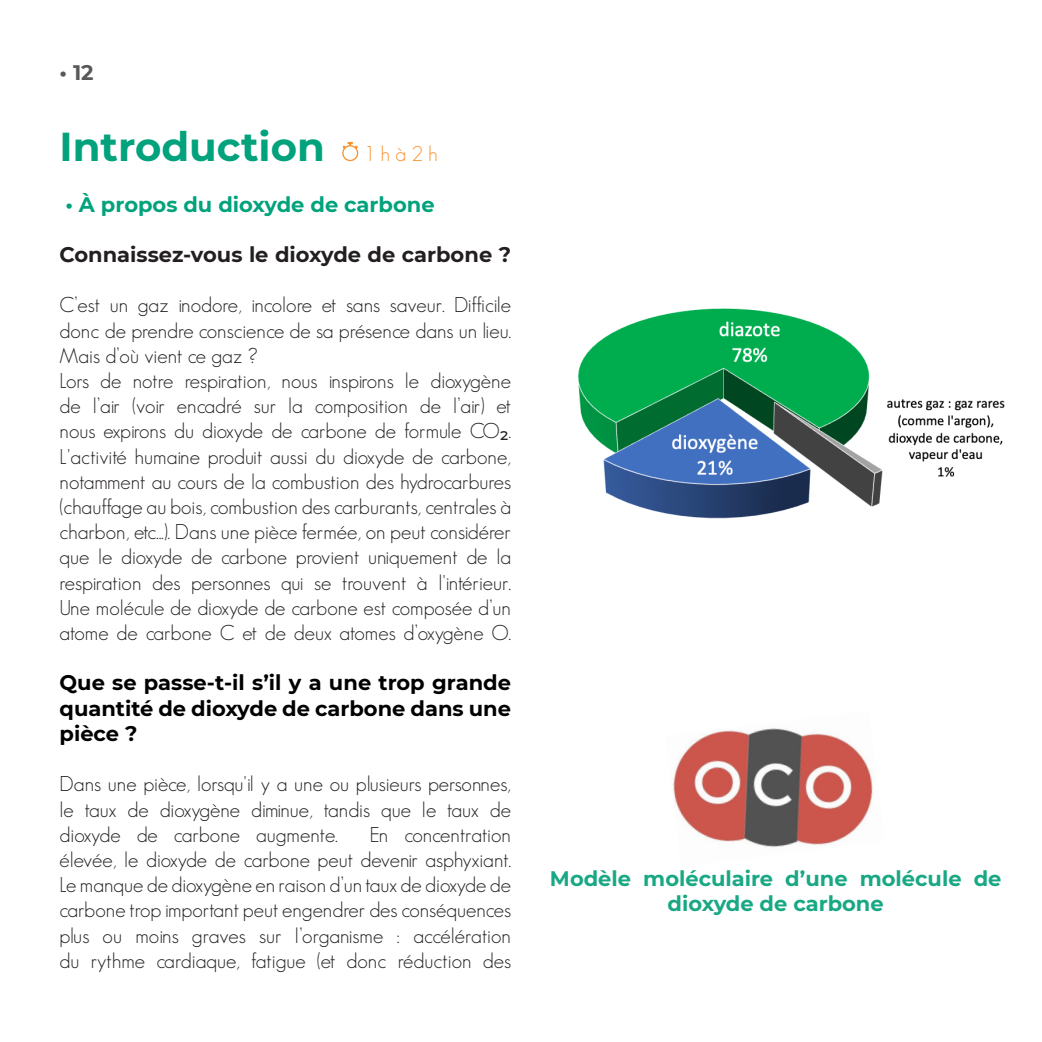
<style>
.page{position:relative;width:1042px;height:1042px;background:#fff}
.page>*{position:absolute;margin:0;border:0;box-sizing:border-box;transform-origin:0 0}
.t1{font:700 40.25px "Montserrat";color:#01a27c}
.t2{font:300 21px/25.2px "Geosans";color:#231f20;text-align:justify}
.t3{font:700 21px/25.2px "Montserrat";color:#000001;text-align:justify}
.t4{font:700 21px/25.2px "Montserrat";color:#18a884;text-align:center}
.t5{font:700 21px "Montserrat";color:#231f20}
.t6{font:700 21px "Montserrat";color:#01a27c}
.t7{font:700 21px "Montserrat";color:#57585a}
.s1{font-family:"Geosans";font-weight:300;font-size:21px;color:#f7932c}
.s2{font-family:"Montserrat";font-weight:500}
</style>
<div class="page">
<svg style="left:342px;top:142px;width:16px;height:19px"></svg>
<img style="left:578px;top:308px;width:427px;height:211px">
<img style="left:673px;top:728px;width:200px;height:119px">
<p class="t7" style="left:60px;top:57px;width:36px">• 12</p>
<p class="t1" style="left:60px;top:118px;width:380px">Introduction <span class="s1">1 h à 2 h</span></p>
<p class="t6" style="left:65px;top:189px;width:371px">• À propos du dioxyde de carbone</p>
<p class="t5" style="left:60px;top:239px;width:453px">Connaissez-vous le dioxyde de carbone ?</p>
<p class="t2" style="left:60px;top:292px;width:453px">C’est un gaz inodore, incolore et sans saveur. Difficile donc de prendre conscience de sa présence dans un lieu.</p>
<p class="t2" style="left:60px;top:343px;width:200px">Mais d’où vient ce gaz ?</p>
<p class="t2" style="left:60px;top:368px;width:453px">Lors de notre respiration, nous inspirons le dioxygène de l’air (voir encadré sur la composition de l’air) et nous expirons du dioxyde de carbone de formule CO<span class="s2">2</span>.</p>
<p class="t2" style="left:60px;top:444px;width:453px">L'activité humaine produit aussi du dioxyde de carbone, notamment au cours de la combustion des hydrocarbures (chauffage au bois, combustion des carburants, centrales à charbon, etc...). Dans une pièce fermée, on peut considérer que le dioxyde de carbone provient uniquement de la respiration des personnes qui se trouvent à l'intérieur.</p>
<p class="t2" style="left:60px;top:595px;width:453px">Une molécule de dioxyde de carbone est composée d’un atome de carbone C et de deux atomes d’oxygène O.</p>
<p class="t3" style="left:60px;top:669px;width:453px">Que se passe-t-il s’il y a une trop grande quantité de dioxyde de carbone dans une pièce ?</p>
<p class="t2" style="left:60px;top:771px;width:453px">Dans une pièce, lorsqu'il y a une ou plusieurs personnes, le taux de dioxygène diminue, tandis que le taux de dioxyde de carbone augmente.</p>
<p class="t2" style="left:60px;top:822px;width:453px;text-align:right">En concentration<br>élevée, le dioxyde de carbone peut devenir asphyxiant.</p>
<p class="t2" style="left:60px;top:872px;width:453px">Le manque de dioxygène en raison d’un taux de dioxyde de carbone trop important peut engendrer des conséquences plus ou moins graves sur l’organisme : accélération du rythme cardiaque, fatigue (et donc réduction des</p>
<p class="t4" style="left:550px;top:865px;width:453px">Modèle moléculaire d’une molécule de dioxyde de carbone</p>
</div>
